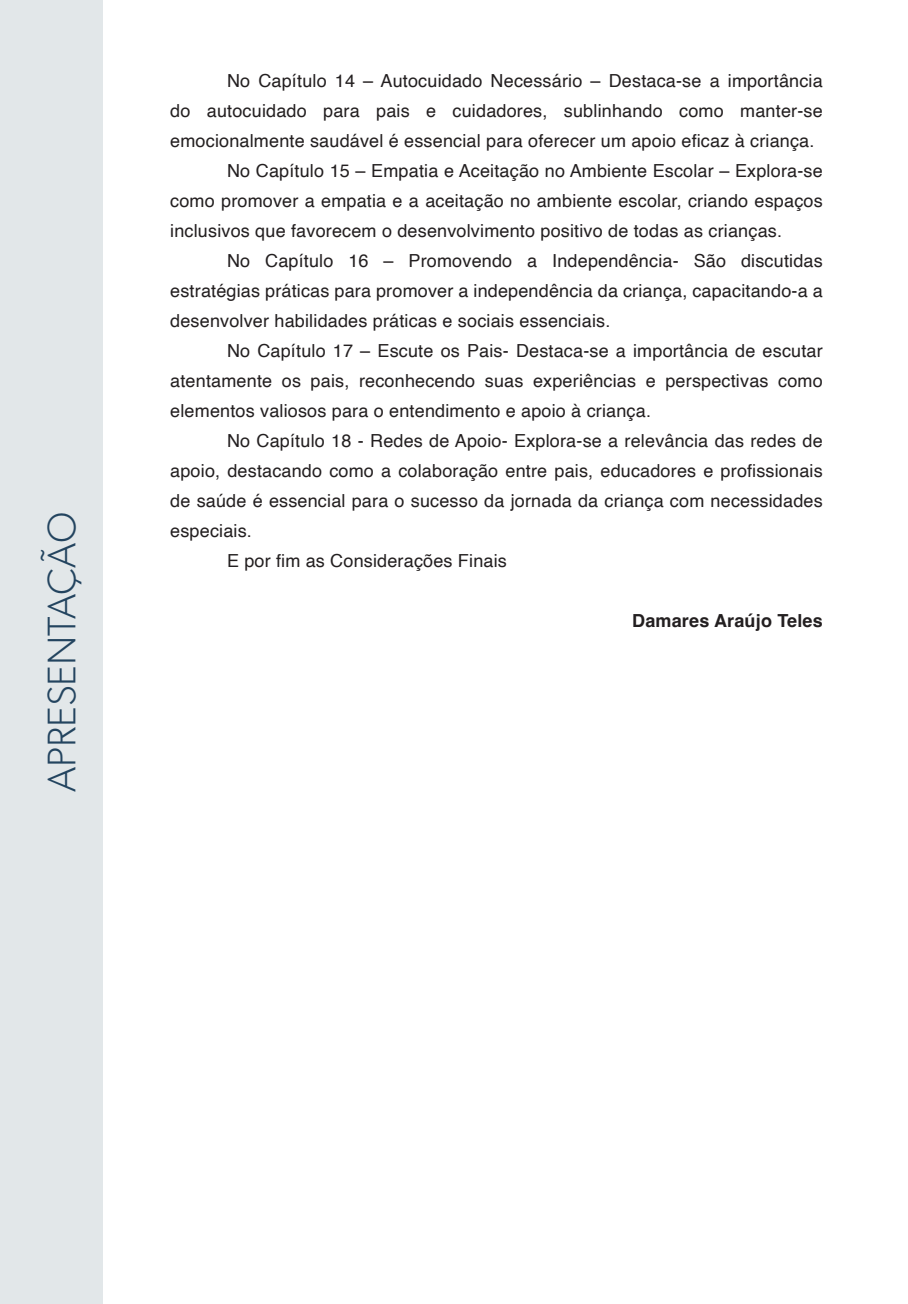
<style>
.page{position:relative;width:908px;height:1304px;background:#fff}
.page>*{position:absolute;margin:0;border:0;box-sizing:border-box;transform-origin:0 0}
.t1{font:300 40px "Gibson";color:#23445f}
.t2{font:18px "Helvetica";letter-spacing:.01em;color:#231f20}
.t3{font:700 18px "Helvetica";letter-spacing:.01em;color:#231f20}
</style>
<div class="page">
<div style="left:0;top:0;width:103px;height:1304px;background:#e2e7e9"></div>
<h1 class="t1" style="left:37px;top:792px;width:282px;rotate:-90deg">APRESENTAÇÃO</h1>
<p class="t2" style="left:227px;top:67px;width:597px">No Capítulo 14 – Autocuidado Necessário – Destaca-se a importância</p>
<p class="t2" style="left:170px;top:97px;width:653px">do autocuidado para pais e cuidadores, sublinhando como manter-se</p>
<p class="t2" style="left:170px;top:127px;width:645px">emocionalmente saudável é essencial para oferecer um apoio eficaz à criança.</p>
<p class="t2" style="left:227px;top:157px;width:597px">No Capítulo 15 – Empatia e Aceitação no Ambiente Escolar – Explora-se</p>
<p class="t2" style="left:170px;top:187px;width:653px">como promover a empatia e a aceitação no ambiente escolar, criando espaços</p>
<p class="t2" style="left:170px;top:217px;width:613px">inclusivos que favorecem o desenvolvimento positivo de todas as crianças.</p>
<p class="t2" style="left:227px;top:247px;width:597px">No Capítulo 16 – Promovendo a Independência- São discutidas</p>
<p class="t2" style="left:170px;top:277px;width:653px">estratégias práticas para promover a independência da criança, capacitando-a a</p>
<p class="t2" style="left:170px;top:307px;width:441px">desenvolver habilidades práticas e sociais essenciais.</p>
<p class="t2" style="left:227px;top:337px;width:597px">No Capítulo 17 – Escute os Pais- Destaca-se a importância de escutar</p>
<p class="t2" style="left:170px;top:367px;width:653px">atentamente os pais, reconhecendo suas experiências e perspectivas como</p>
<p class="t2" style="left:170px;top:397px;width:482px">elementos valiosos para o entendimento e apoio à criança.</p>
<p class="t2" style="left:227px;top:427px;width:597px">No Capítulo 18 - Redes de Apoio- Explora-se a relevância das redes de</p>
<p class="t2" style="left:170px;top:457px;width:653px">apoio, destacando como a colaboração entre pais, educadores e profissionais</p>
<p class="t2" style="left:170px;top:487px;width:653px">de saúde é essencial para o sucesso da jornada da criança com necessidades</p>
<p class="t2" style="left:170px;top:517px;width:83px">especiais.</p>
<p class="t2" style="left:227px;top:547px;width:281px">E por fim as Considerações Finais</p>
<p class="t3" style="left:632px;top:610px;width:192px">Damares Araújo Teles</p>
</div>
